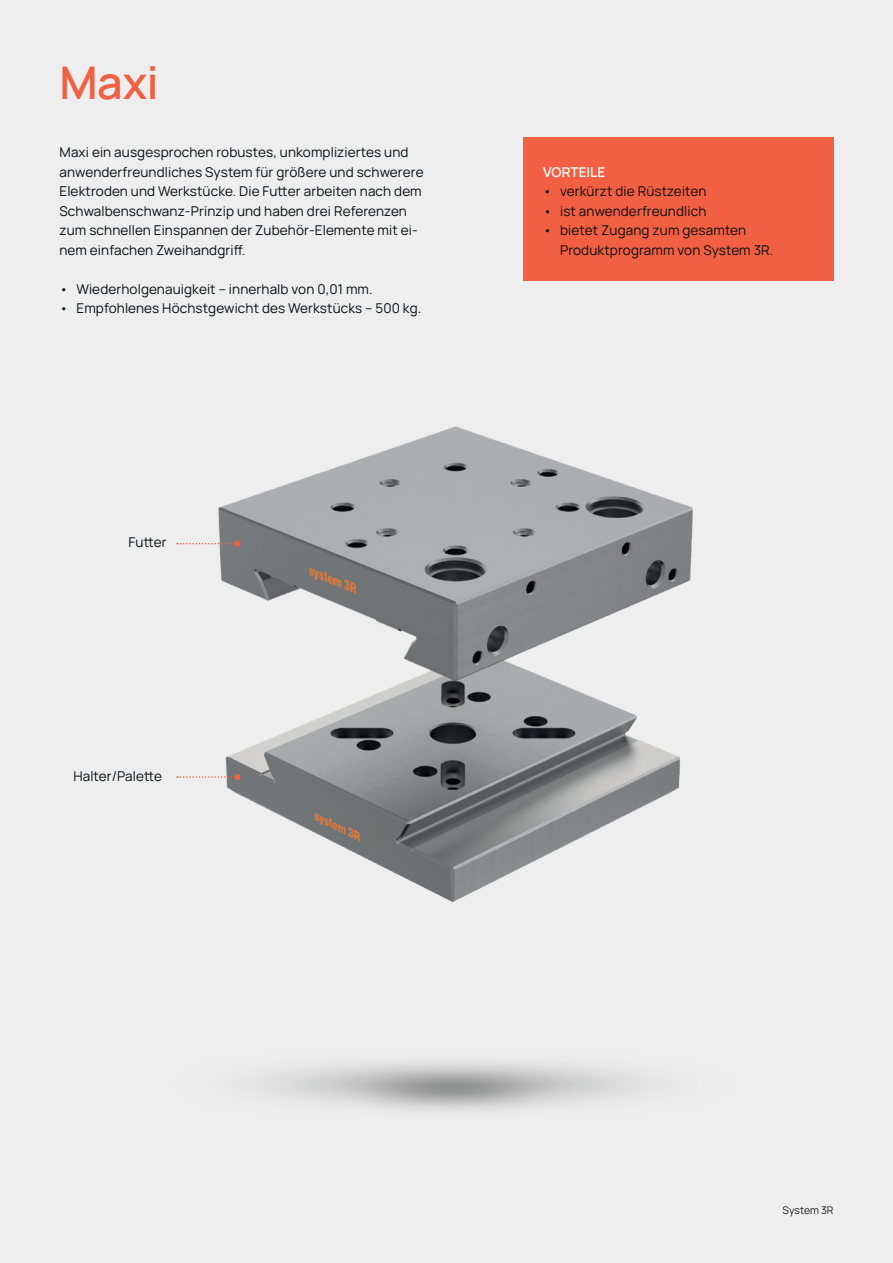
<style>
.page{position:relative;width:893px;height:1263px;background:#edeeed}
.page>*{position:absolute;margin:0;border:0;box-sizing:border-box;transform-origin:0 0}
.t1{font:600 45px "Manrope";color:#f16043}
.t2{font:13.5px/19.5px "Manrope";letter-spacing:.01em;color:#0a0d11}
.t3{font:600 13.5px "Manrope";letter-spacing:.01em;color:#fff}
.t4{font:10.5px "Manrope";letter-spacing:-.005em;color:#231f20}
.s1{font-family:"DIN"}
</style>
<div class="page">
<img style="left:218px;top:426px;width:475px;height:476px">
<div style="left:523px;top:138px;width:310px;height:143px;background:#f16043"></div>
<svg style="left:177px;top:541px;width:63px;height:6px"></svg>
<svg style="left:177px;top:774px;width:63px;height:6px"></svg>
<h1 class="t1" style="left:60px;top:46px;width:101px">Maxi</h1>
<p class="t2" style="left:60px;top:142px;width:366px">Maxi ein ausgesprochen robustes, unkompliziertes und anwenderfreundliches System für größere und schwerere Elektroden und Werkstücke. Die Futter arbeiten nach dem Schwalbenschwanz-Prinzip und haben drei Referenzen zum schnellen Einspannen der Zubehör-Elemente mit ei&shy;nem einfachen Zweihandgriff.</p>
<p class="t2" style="left:60px;top:278px;width:315px">• Wiederholgenauigkeit – innerhalb von 0,01 mm.</p>
<p class="t2" style="left:60px;top:298px;width:364px">• Empfohlenes Höchstgewicht des Werkstücks – 500 kg<span class="s1">.</span></p>
<p class="t2" style="left:129px;top:532px;width:40px">Futter</p>
<p class="t2" style="left:73px;top:766px;width:90px">Halter/Palette</p>
<p class="t3" style="left:543px;top:161px;width:64px">VORTEILE</p>
<p class="t2" style="left:543px;top:181px;width:165px">• verkürzt die Rüstzeiten</p>
<p class="t2" style="left:543px;top:200px;width:165px">• ist anwenderfreundlich</p>
<p class="t2" style="left:560px;top:220px;width:215px;text-indent:-17px">• bietet Zugang zum gesamten<br>Produktprogramm von System 3R.</p>
<p class="t4" style="left:783px;top:1202px;width:52px">System 3R</p>
</div>
